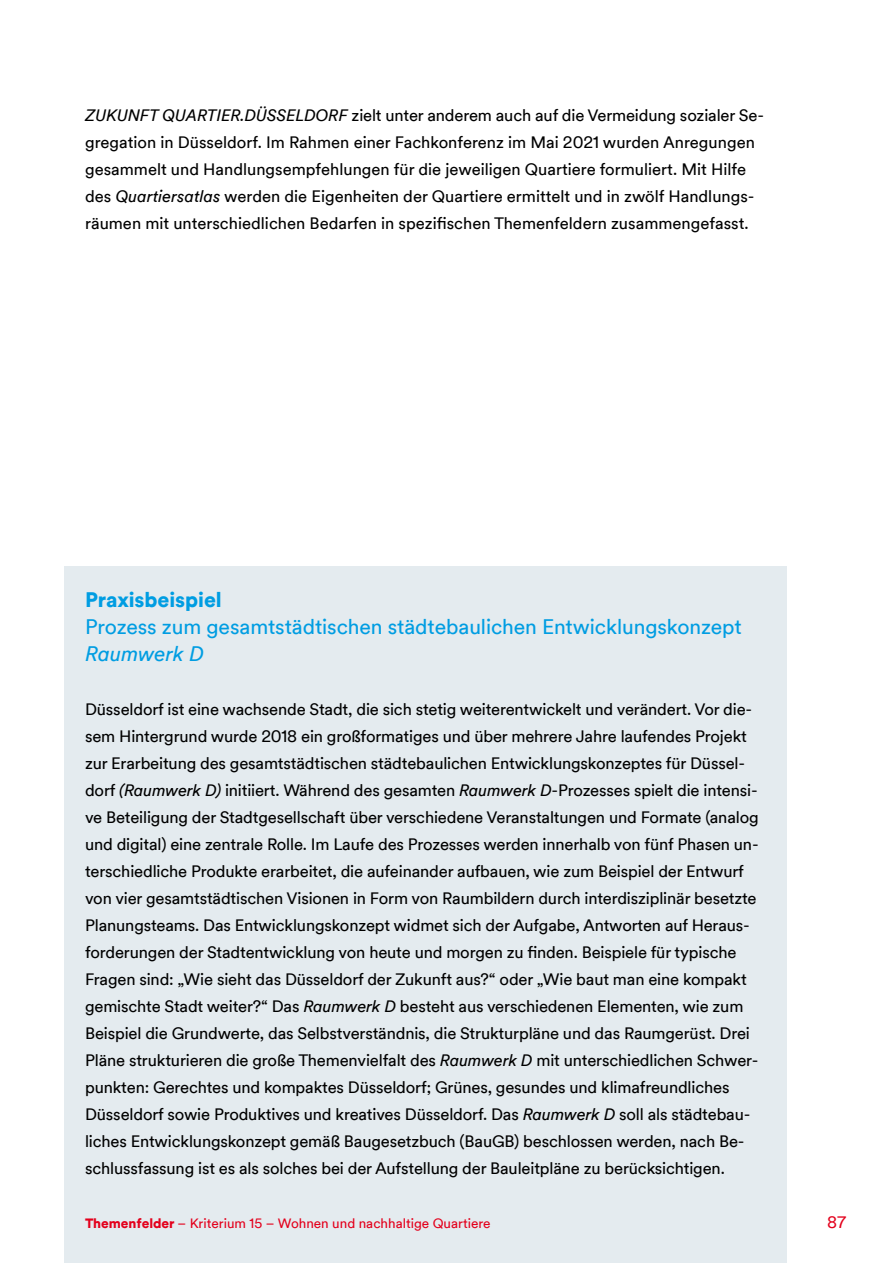
<style>
.page{position:relative;width:893px;height:1263px;background:#fff}
.page>*{position:absolute;margin:0;border:0;box-sizing:border-box;transform-origin:0 0}
.t1{font:21px "Duesseldorf Circular TT";letter-spacing:-.005em;color:#009de2}
.t2{font:900 21px "Duesseldorf Circular TT";letter-spacing:-.005em;color:#009de2}
.t3{font:italic 21px "Duesseldorf Circular TT";letter-spacing:-.005em;color:#009de2}
.t4{font:16.5px/27px "Duesseldorf Circular TT";letter-spacing:-.01em;color:#000}
.t5{font:16.5px "Duesseldorf Circular TT";color:#e3001c}
.t6{font:13.5px "Duesseldorf Circular TT";color:#e3001c}
.s1{font-style:italic}
.s2{font-weight:900}
</style>
<div class="page">
<div style="left:64px;top:566px;width:723px;height:697px;background:#e4ebef"></div>
<p class="t4" style="left:85px;top:101px;width:680px"><span class="s1">ZUKUNFT QUARTIER.DÜSSELDORF</span> zielt unter anderem auch auf die Vermeidung sozialer Se&shy;gregation in Düsseldorf. Im Rahmen einer Fachkonferenz im Mai 2021 wurden Anregungen gesammelt und Handlungsempfehlungen für die jeweiligen Quartiere formuliert. Mit Hilfe des <span class="s1">Quartiersatlas</span> werden die Eigenheiten der Quartiere ermittelt und in zwölf Handlungs&shy;räumen mit unterschiedlichen Bedarfen in spezifischen Themenfeldern zusammengefasst.</p>
<p class="t2" style="left:85px;top:585px;width:138px">Praxisbeispiel</p>
<p class="t1" style="left:85px;top:612px;width:658px">Prozess zum gesamtstädtischen städtebaulichen Entwicklungskonzept</p>
<p class="t3" style="left:85px;top:639px;width:120px">Raumwerk D</p>
<p class="t4" style="left:85px;top:695px;width:675px">Düsseldorf ist eine wachsende Stadt, die sich stetig weiterentwickelt und verändert. Vor die&shy;sem Hintergrund wurde 2018 ein großformatiges und über mehrere Jahre laufendes Projekt zur Erarbeitung des gesamtstädtischen städtebaulichen Entwicklungskonzeptes für Düssel&shy;dorf <span class="s1">(Raumwerk D)</span> initiiert. Während des gesamten <span class="s1">Raumwerk D</span>-Prozesses spielt die intensi&shy;ve Beteiligung der Stadtgesellschaft über verschiedene Veranstaltungen und Formate (analog und digital) eine zentrale Rolle. Im Laufe des Prozesses werden innerhalb von fünf Phasen un&shy;terschiedliche Produkte erarbeitet, die aufeinander aufbauen, wie zum Beispiel der Entwurf von vier gesamtstädtischen Visionen in Form von Raumbildern durch interdisziplinär besetzte Planungsteams. Das Entwicklungskonzept widmet sich der Aufgabe, Antworten auf Heraus&shy;forderungen der Stadtentwicklung von heute und morgen zu finden. Beispiele für typische Fragen sind: „Wie sieht das Düsseldorf der Zukunft aus?“ oder „Wie baut man eine kompakt gemischte Stadt weiter?“ Das <span class="s1">Raumwerk D</span> besteht aus verschiedenen Elementen, wie zum Beispiel die Grundwerte, das Selbstverständnis, die Strukturpläne und das Raumgerüst. Drei Pläne strukturieren die große Themenvielfalt des <span class="s1">Raumwerk D</span> mit unterschiedlichen Schwer&shy;punkten: Gerechtes und kompaktes Düsseldorf; Grünes, gesundes und klimafreundliches Düsseldorf sowie Produktives und kreatives Düsseldorf. Das <span class="s1">Raumwerk D</span> soll als städtebau&shy;liches Entwicklungskonzept gemäß Baugesetzbuch (BauGB) beschlossen werden, nach Be&shy;schlussfassung ist es als solches bei der Aufstellung der Bauleitpläne zu berücksichtigen.</p>
<p class="t6" style="left:85px;top:1214px;width:407px"><span class="s2">Themenfelder</span> – Kriterium 15 – Wohnen und nachhaltige Quartiere</p>
<p class="t5" style="left:827px;top:1211px;width:21px">87</p>
</div>
